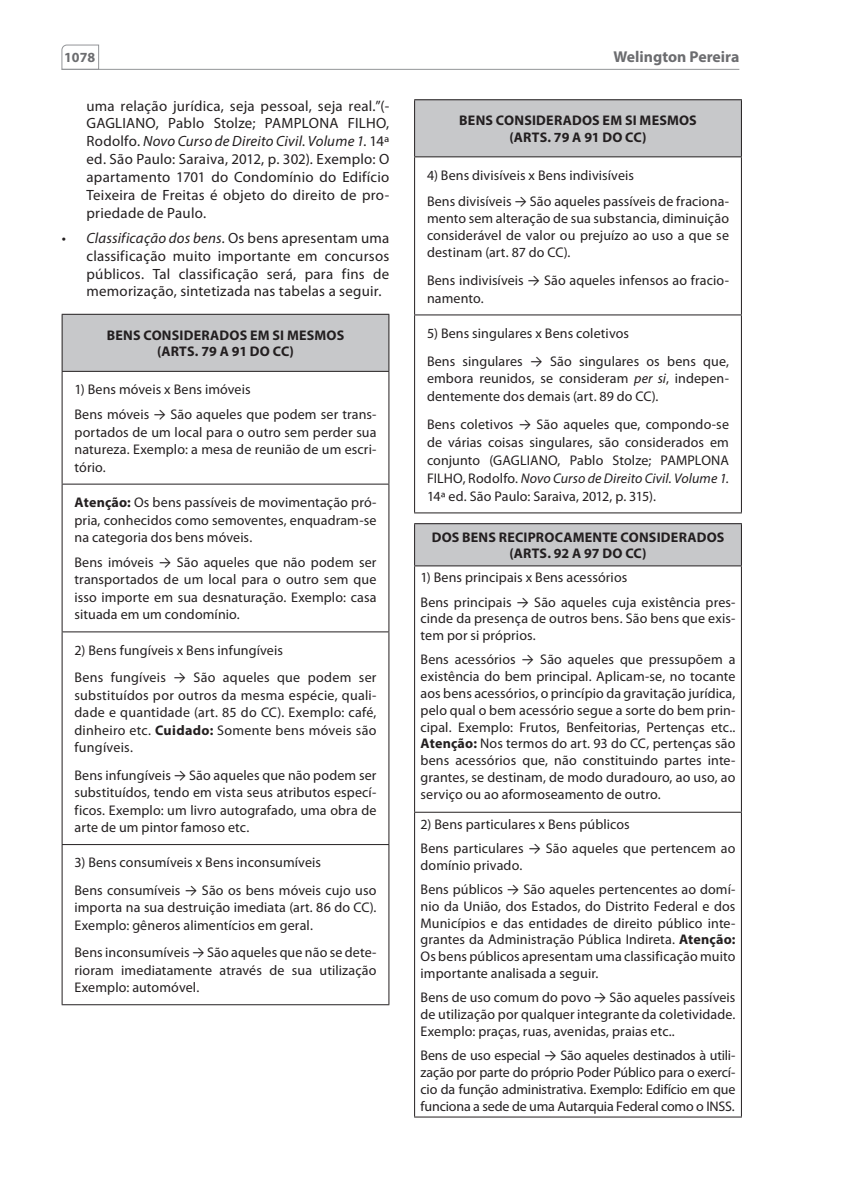
<style>
.page{position:relative;width:844px;height:1194px;background:#fff}
.page>*{position:absolute;margin:0;border:0;box-sizing:border-box;transform-origin:0 0}
.t1{font:700 15.75px "Myriad Pro";color:#6c6d70}
.ALTERNATIVA{font:14.88px/17.8px "Myriad Pro";letter-spacing:.02em;color:#231f20;text-align:justify}
.TABELA_8{font:14px/16.8px "Myriad Pro";letter-spacing:.01em;color:#231f20;text-align:justify}
.Tabela_titulo{font:700 14px/16.8px "Myriad Pro";letter-spacing:.015em;color:#231f20;text-align:center}
.t2{font:700 14px "Myriad Pro";color:#6c6d70}
.s1{font-style:italic}
.s2{font-family:"Calibri"}
.s3{font-weight:700}
</style>
<div class="page">
<hr style="left:62px;top:69px;width:677px;height:1px;background:#939598">
<svg style="left:61px;top:45px;width:38px;height:25px"></svg>
<div style="left:62px;top:314px;width:327px;height:57px;background:#c7c8ca"></div>
<svg style="left:63px;top:483px;width:325px;height:363px"></svg>
<hr style="left:62px;top:844px;width:327px;height:1px;background:#231f20">
<hr style="left:62px;top:1004px;width:327px;height:1px;background:#231f20">
<hr style="left:62px;top:314px;width:327px;height:1px;background:#231f20">
<hr style="left:62px;top:315px;width:1px;height:56px;background:#231f20">
<hr style="left:388px;top:315px;width:1px;height:56px;background:#231f20">
<hr style="left:62px;top:371px;width:327px;height:1px;background:#231f20">
<hr style="left:62px;top:372px;width:1px;height:112px;background:#231f20">
<hr style="left:388px;top:372px;width:1px;height:112px;background:#231f20">
<hr style="left:62px;top:484px;width:327px;height:1px;background:#231f20">
<hr style="left:62px;top:484px;width:1px;height:147px;background:#231f20">
<hr style="left:388px;top:484px;width:1px;height:147px;background:#231f20">
<hr style="left:62px;top:631px;width:327px;height:1px;background:#231f20">
<hr style="left:62px;top:632px;width:1px;height:212px;background:#231f20">
<hr style="left:388px;top:632px;width:1px;height:212px;background:#231f20">
<hr style="left:62px;top:845px;width:1px;height:159px;background:#231f20">
<hr style="left:388px;top:845px;width:1px;height:159px;background:#231f20">
<div style="left:414px;top:100px;width:327px;height:57px;background:#c7c8ca"></div>
<svg style="left:415px;top:157px;width:325px;height:355px"></svg>
<hr style="left:414px;top:314px;width:327px;height:1px;background:#231f20">
<hr style="left:414px;top:99px;width:327px;height:1px;background:#231f20">
<hr style="left:414px;top:100px;width:1px;height:56px;background:#231f20">
<hr style="left:740px;top:100px;width:1px;height:56px;background:#231f20">
<hr style="left:414px;top:156px;width:327px;height:1px;background:#231f20">
<hr style="left:414px;top:157px;width:1px;height:157px;background:#231f20">
<hr style="left:740px;top:157px;width:1px;height:157px;background:#231f20">
<hr style="left:414px;top:315px;width:1px;height:197px;background:#231f20">
<hr style="left:740px;top:315px;width:1px;height:197px;background:#231f20">
<hr style="left:414px;top:512px;width:327px;height:1px;background:#231f20">
<div style="left:414px;top:524px;width:327px;height:42px;background:#c7c8ca"></div>
<svg style="left:415px;top:566px;width:325px;height:550px"></svg>
<hr style="left:414px;top:523px;width:327px;height:1px;background:#231f20">
<hr style="left:414px;top:524px;width:1px;height:41px;background:#231f20">
<hr style="left:740px;top:524px;width:1px;height:41px;background:#231f20">
<hr style="left:414px;top:565px;width:327px;height:1px;background:#231f20">
<hr style="left:414px;top:566px;width:1px;height:246px;background:#231f20">
<hr style="left:740px;top:566px;width:1px;height:246px;background:#231f20">
<hr style="left:414px;top:812px;width:327px;height:1px;background:#231f20">
<hr style="left:414px;top:813px;width:1px;height:303px;background:#231f20">
<hr style="left:740px;top:813px;width:1px;height:303px;background:#231f20">
<hr style="left:414px;top:1116px;width:327px;height:1px;background:#231f20">
<p class="t2" style="left:64px;top:49px;width:33px">1078</p>
<p class="t1" style="left:613px;top:46px;width:127px">Welington Pereira</p>
<p class="ALTERNATIVA" style="left:86px;top:97px;width:304px">uma relação jurídica, seja pessoal, seja real.”(- GAGLIANO, Pablo Stolze; PAMPLONA FILHO, Rodolfo. <span class="s1">Novo Curso de Direito Civil. Volume 1.</span> 14ª ed. São Paulo: Saraiva, 2012, p. 302). Exemplo: O apartamento 1701 do Condomínio do Edifício Teixeira de Freitas é objeto do direito de pro&shy;priedade de Paulo.</p>
<p class="ALTERNATIVA" style="left:86px;top:229px;width:304px;text-indent:-25px">• <span class="s1">Classificação dos bens.</span> Os bens apresentam uma classificação muito importante em concursos públicos. Tal classificação será, para fins de memorização, sintetizada nas tabelas a seguir.</p>
<p class="Tabela_titulo" style="left:107px;top:326px;width:239px">BENS CONSIDERADOS EM SI MESMOS (ARTS. 79 A 91 DO CC)</p>
<p class="TABELA_8" style="left:74px;top:381px;width:178px">1) Bens móveis x Bens imóveis</p>
<p class="TABELA_8" style="left:74px;top:406px;width:303px;line-height:17.5px">Bens móveis <span class="s2">→</span> São aqueles que podem ser trans&shy;portados de um local para o outro sem perder sua natureza. Exemplo: a mesa de reunião de um escri&shy;tório.</p>
<p class="TABELA_8" style="left:74px;top:494px;width:303px;line-height:17.5px"><span class="s3">Atenção:</span> Os bens passíveis de movimentação pró&shy;pria, conhecidos como semoventes, enquadram-se na categoria dos bens móveis.</p>
<p class="TABELA_8" style="left:74px;top:554px;width:303px;line-height:17.5px">Bens imóveis <span class="s2">→</span> São aqueles que não podem ser transportados de um local para o outro sem que isso importe em sua desnaturação. Exemplo: casa situada em um condomínio.</p>
<p class="TABELA_8" style="left:74px;top:642px;width:210px">2) Bens fungíveis x Bens infungíveis</p>
<p class="TABELA_8" style="left:74px;top:669px;width:303px;line-height:17.5px">Bens fungíveis <span class="s2">→</span> São aqueles que podem ser substituídos por outros da mesma espécie, quali&shy;dade e quantidade (art. 85 do CC). Exemplo: café, dinheiro etc. <span class="s3">Cuidado:</span> Somente bens móveis são fungíveis.</p>
<p class="TABELA_8" style="left:74px;top:766px;width:303px;line-height:17.5px">Bens infungíveis <span class="s2">→</span> São aqueles que não podem ser substituídos, tendo em vista seus atributos especí&shy;ficos. Exemplo: um livro autografado, uma obra de arte de um pintor famoso etc.</p>
<p class="TABELA_8" style="left:74px;top:855px;width:248px">3) Bens consumíveis x Bens inconsumíveis</p>
<p class="TABELA_8" style="left:74px;top:882px;width:303px;line-height:17.5px">Bens consumíveis <span class="s2">→</span> São os bens móveis cujo uso importa na sua destruição imediata (art. 86 do CC).<br>Exemplo: gêneros alimentícios em geral.</p>
<p class="TABELA_8" style="left:74px;top:944px;width:303px;line-height:17.5px">Bens inconsumíveis <span class="s2">→</span> São aqueles que não se dete&shy;rioram imediatamente através de sua utilização Exemplo: automóvel.</p>
<p class="Tabela_titulo" style="left:459px;top:112px;width:239px">BENS CONSIDERADOS EM SI MESMOS (ARTS. 79 A 91 DO CC)</p>
<p class="TABELA_8" style="left:427px;top:167px;width:208px">4) Bens divisíveis x Bens indivisíveis</p>
<p class="TABELA_8" style="left:427px;top:194px;width:303px">Bens divisíveis <span class="s2">→</span> São aqueles passíveis de fraciona&shy;mento sem alteração de sua substancia, diminuição considerável de valor ou prejuízo ao uso a que se destinam (art. 87 do CC).</p>
<p class="TABELA_8" style="left:427px;top:271px;width:303px;line-height:17.8px">Bens indivisíveis <span class="s2">→</span> São aqueles infensos ao fracio&shy;namento.</p>
<p class="TABELA_8" style="left:427px;top:325px;width:203px">5) Bens singulares x Bens coletivos</p>
<p class="TABELA_8" style="left:427px;top:352px;width:303px;line-height:17.8px">Bens singulares <span class="s2">→</span> São singulares os bens que, embora reunidos, se consideram <span class="s1">per si</span>, indepen&shy;dentemente dos demais (art. 89 do CC).</p>
<p class="TABELA_8" style="left:427px;top:416px;width:303px;line-height:17.8px">Bens coletivos <span class="s2">→</span> São aqueles que, compondo-se de várias coisas singulares, são considerados em conjunto (GAGLIANO, Pablo Stolze; PAMPLONA FILHO, Rodolfo. <span class="s1">Novo Curso de Direito Civil. Volume 1.<br></span>14ª ed. São Paulo: Saraiva, 2012, p. 315).</p>
<p class="Tabela_titulo" style="left:431px;top:528px;width:294px">DOS BENS RECIPROCAMENTE CONSIDERADOS (ARTS. 92 A 97 DO CC)</p>
<p class="TABELA_8" style="left:420px;top:569px;width:208px">1) Bens principais x Bens acessórios</p>
<p class="TABELA_8" style="left:420px;top:594px;width:316px">Bens principais <span class="s2">→</span> São aqueles cuja existência pres&shy;cinde da presença de outros bens. São bens que exis&shy;tem por si próprios.</p>
<p class="TABELA_8" style="left:420px;top:652px;width:316px">Bens acessórios <span class="s2">→</span> São aqueles que pressupõem a existência do bem principal. Aplicam-se, no tocante aos bens acessórios, o princípio da gravitação jurídica, pelo qual o bem acessório segue a sorte do bem prin&shy;cipal. Exemplo: Frutos, Benfeitorias, Pertenças etc..<br><span class="s3">Atenção:</span> Nos termos do art. 93 do CC, pertenças são bens acessórios que, não constituindo partes inte&shy;grantes, se destinam, de modo duradouro, ao uso, ao serviço ou ao aformoseamento de outro.</p>
<p class="TABELA_8" style="left:420px;top:816px;width:211px">2) Bens particulares x Bens públicos</p>
<p class="TABELA_8" style="left:420px;top:840px;width:316px">Bens particulares <span class="s2">→</span> São aqueles que pertencem ao domínio privado.</p>
<p class="TABELA_8" style="left:420px;top:881px;width:316px">Bens públicos <span class="s2">→</span> São aqueles pertencentes ao domí&shy;nio da União, dos Estados, do Distrito Federal e dos Municípios e das entidades de direito público inte&shy;grantes da Administração Pública Indireta. <span class="s3">Atenção:<br></span>Os bens públicos apresentam uma classificação muito importante analisada a seguir.</p>
<p class="TABELA_8" style="left:420px;top:989px;width:316px">Bens de uso comum do povo <span class="s2">→</span> São aqueles passíveis de utilização por qualquer integrante da coletividade.<br>Exemplo: praças, ruas, avenidas, praias etc..</p>
<p class="TABELA_8" style="left:420px;top:1047px;width:316px">Bens de uso especial <span class="s2">→</span> São aqueles destinados à utili&shy;zação por parte do próprio Poder Público para o exercí&shy;cio da função administrativa. Exemplo: Edifício em que funciona a sede de uma Autarquia Federal como o INSS.</p>
</div>
